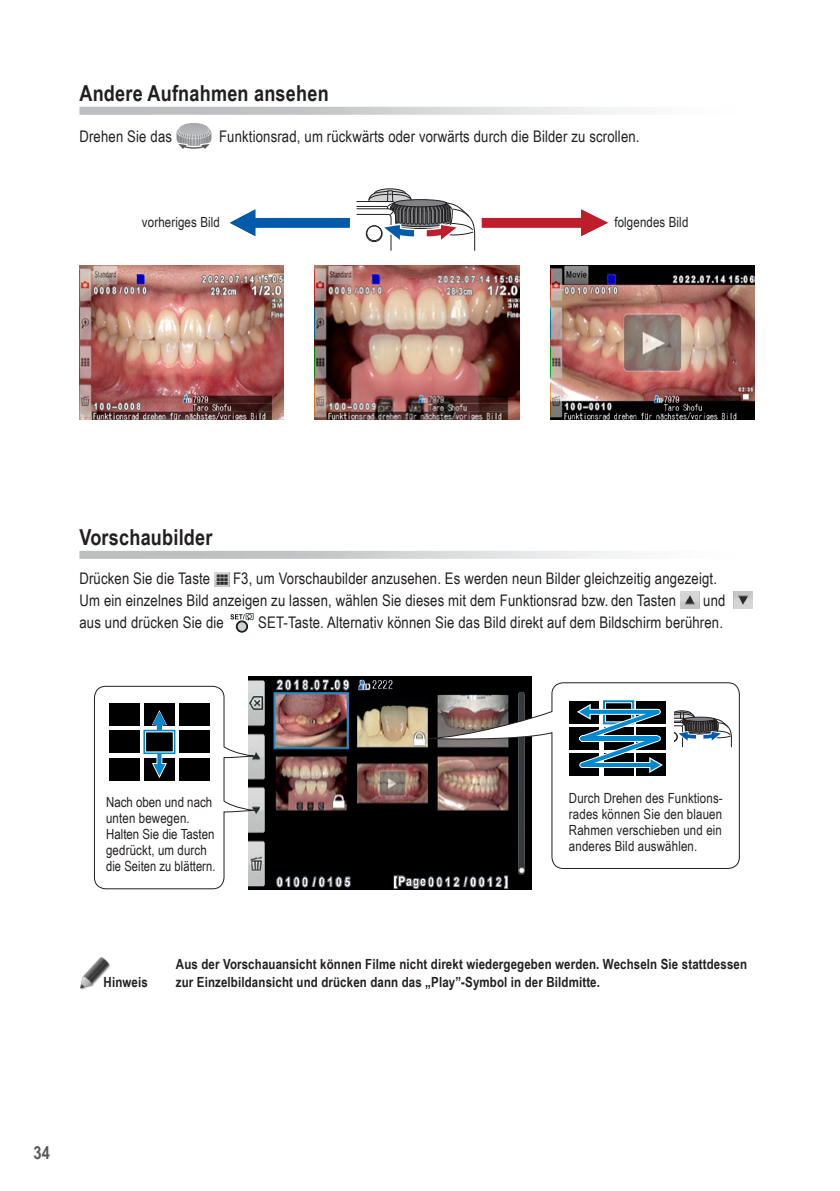
<style>
.page{position:relative;width:840px;height:1191px;background:#fff}
.page>*{position:absolute;margin:0;border:0;box-sizing:border-box;transform-origin:0 0}
.t1{font:700 22px "Arial Narrow";letter-spacing:.01em;color:#231f20}
.t2{font:700 18px "Arial Narrow";color:#57585a}
.t3{font:16px/22px "Arial Narrow";letter-spacing:.01em;color:#231f20}
.t4{font:14px/16px "Arial Narrow";letter-spacing:.01em;color:#231f20}
.t5{font:700 14px/18px "Arial Narrow";letter-spacing:.01em;color:#231f20}
</style>
<div class="page">
<img style="left:248px;top:676px;width:283px;height:213px">
<svg style="left:427px;top:682px;width:313px;height:187px"></svg>
<svg style="left:94px;top:685px;width:160px;height:204px"></svg>
<div style="left:569px;top:701px;width:29px;height:22px;background:#000"></div>
<div style="left:602px;top:700px;width:31px;height:24px;border:2px solid #0089cf"></div>
<div style="left:636px;top:701px;width:29px;height:22px;background:#000"></div>
<div style="left:569px;top:754px;width:29px;height:22px;background:#000"></div>
<div style="left:603px;top:754px;width:29px;height:22px;background:#000"></div>
<div style="left:636px;top:754px;width:29px;height:22px;background:#000"></div>
<svg style="left:558px;top:702px;width:173px;height:73px"></svg>
<svg style="left:230px;top:209px;width:119px;height:27px"></svg>
<svg style="left:481px;top:209px;width:126px;height:27px"></svg>
<svg style="left:356px;top:188px;width:119px;height:63px"></svg>
<svg style="left:79px;top:551px;width:544px;height:8px;background:#d1d2d4"></svg>
<img style="left:214px;top:572px;width:15px;height:14px">
<img style="left:680px;top:592px;width:19px;height:16px">
<img style="left:733px;top:592px;width:18px;height:16px">
<div style="left:236px;top:621px;width:11px;height:11px;background:#d1d2d2;border-radius:50%"></div>
<div style="left:236px;top:620px;width:12px;height:12px;border:1px solid #0e1214;border-radius:50%"></div>
<div style="left:237px;top:621px;width:10px;height:10px;border:1px solid #0e1214;border-radius:50%"></div>
<svg style="left:230px;top:613px;width:23px;height:7px"></svg>
<svg style="left:79px;top:107px;width:544px;height:8px;background:#d1d2d4"></svg>
<svg style="left:176px;top:123px;width:35px;height:26px"></svg>
<img style="left:80px;top:957px;width:30px;height:33px">
<img style="left:550px;top:266px;width:204px;height:153px">
<img style="left:79px;top:266px;width:204px;height:153px">
<img style="left:315px;top:266px;width:204px;height:153px">
<h1 class="t1" style="left:79px;top:77px;width:250px">Andere Aufnahmen ansehen</h1>
<p class="t3" style="left:79px;top:125px;width:94px">Drehen Sie das</p>
<p class="t3" style="left:219px;top:125px;width:422px">Funktionsrad, um rückwärts oder vorwärts durch die Bilder zu scrollen.</p>
<p class="t4" style="left:142px;top:214px;width:79px">vorheriges Bild</p>
<p class="t4" style="left:614px;top:214px;width:75px">folgendes Bild</p>
<h1 class="t1" style="left:79px;top:521px;width:134px">Vorschaubilder</h1>
<p class="t3" style="left:79px;top:567px;width:132px">Drücken Sie die Taste</p>
<p class="t3" style="left:79px;top:567px;width:638px;text-indent:153px">F3, um Vorschaubilder anzusehen. Es werden neun Bilder gleichzeitig angezeigt.<br>Um ein einzelnes Bild anzeigen zu lassen, wählen Sie dieses mit dem Funktionsrad bzw. den Tasten</p>
<p class="t3" style="left:702px;top:589px;width:24px">und</p>
<p class="t3" style="left:79px;top:611px;width:146px">aus und drücken Sie die</p>
<p class="t3" style="left:258px;top:611px;width:466px">SET-Taste. Alternativ können Sie das Bild direkt auf dem Bildschirm berühren.</p>
<p class="t4" style="left:106px;top:793px;width:111px">Nach oben und nach unten bewegen.<br>Halten Sie die Tasten gedrückt, um durch die Seiten zu blättern.</p>
<p class="t4" style="left:568px;top:789px;width:154px;text-align:justify">Durch Drehen des Funktions&shy;rades können Sie den blauen Rahmen verschieben und ein anderes Bild auswählen.</p>
<p class="t5" style="left:103px;top:972px;width:46px">Hinweis</p>
<p class="t5" style="left:176px;top:954px;width:572px">Aus der Vorschauansicht können Filme nicht direkt wiedergegeben werden. Wechseln Sie stattdessen zur Einzelbildansicht und drücken dann das „Play”-Symbol in der Bildmitte.</p>
<p class="t2" style="left:33px;top:1138px;width:18px">34</p>
</div>
